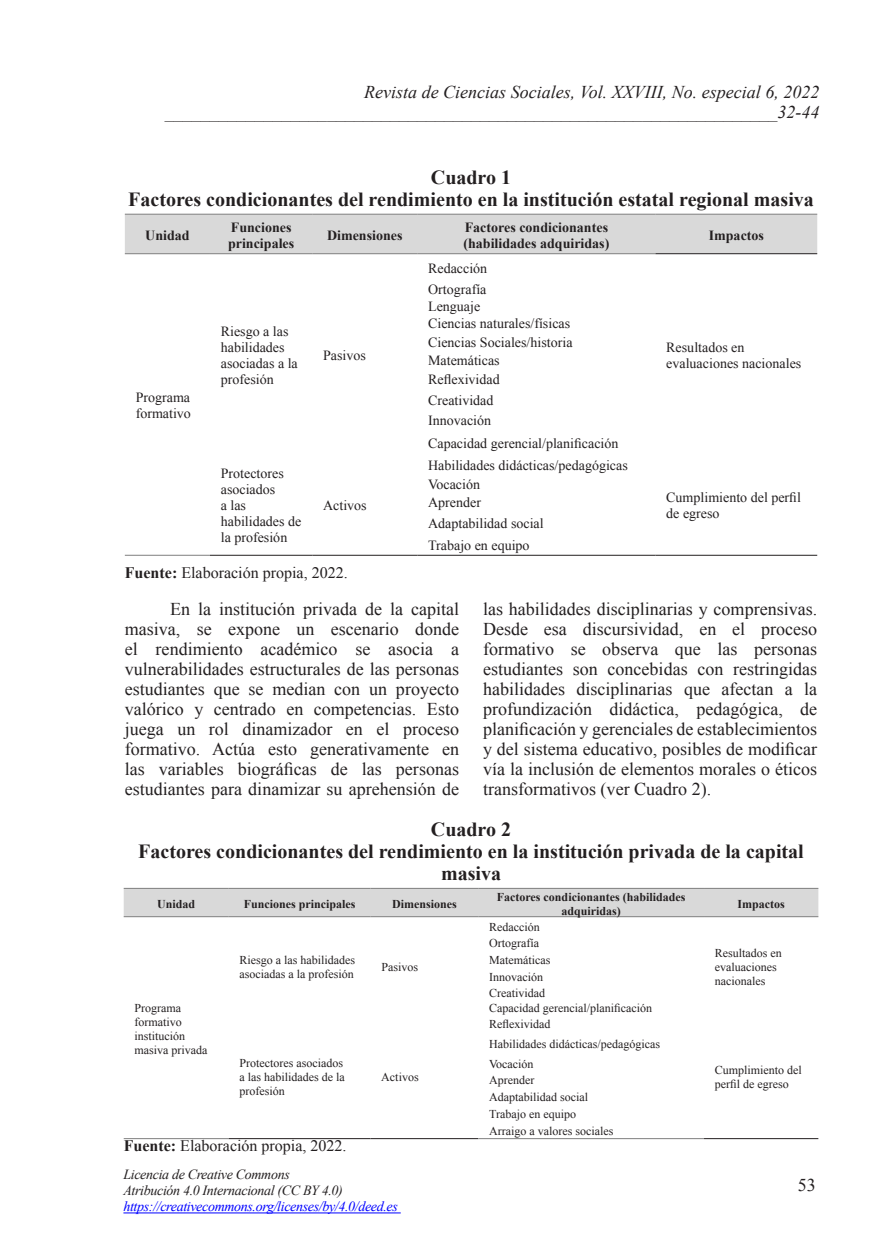
<style>
.page{position:relative;width:874px;height:1259px;background:#fff}
.page>*{position:absolute;margin:0;border:0;box-sizing:border-box;transform-origin:0 0}
.t1{font:700 20px/22px "Times New Roman";color:#231f20;text-align:center}
.t2{font:18px/20px "Times New Roman";color:#231f20;text-align:justify}
.t3{font:italic 18px/20px "Times New Roman";color:#231f20;text-align:right}
.t4{font:16px "Times New Roman";color:#231f20}
.t5{font:14px/16px "Times New Roman";color:#231f20}
.t6{font:700 14px/16px "Times New Roman";color:#231f20}
.t7{font:italic 14px/16px "Times New Roman";letter-spacing:-.025em;color:#231f20}
.t8{font:italic 14px "Times New Roman";letter-spacing:-.025em;color:#00f}
.t9{font:12px/14px "Times New Roman";color:#231f20}
.t10{font:700 12px/14px "Times New Roman";color:#231f20;text-align:center}
.s1{font-weight:700}
</style>
<div class="page">
<hr style="left:123px;top:1212px;width:277px;height:1px;background:#00f">
<div style="left:125px;top:215px;width:691px;height:38px;background:#d9d9d9"></div>
<hr style="left:125px;top:214px;width:85px;height:1px;background:#7f7f7f">
<hr style="left:210px;top:214px;width:102px;height:1px;background:#7f7f7f">
<hr style="left:312px;top:214px;width:105px;height:1px;background:#7f7f7f">
<hr style="left:417px;top:214px;width:238px;height:1px;background:#7f7f7f">
<hr style="left:655px;top:214px;width:161px;height:1px;background:#7f7f7f">
<hr style="left:125px;top:253px;width:85px;height:1px;background:#7f7f7f">
<hr style="left:210px;top:253px;width:102px;height:1px;background:#7f7f7f">
<hr style="left:312px;top:253px;width:105px;height:1px;background:#7f7f7f">
<hr style="left:417px;top:253px;width:238px;height:1px;background:#7f7f7f">
<hr style="left:655px;top:253px;width:161px;height:1px;background:#231f20">
<hr style="left:125px;top:555px;width:85px;height:1px;background:#7f7f7f">
<hr style="left:210px;top:555px;width:102px;height:1px;background:#231f20">
<hr style="left:312px;top:555px;width:105px;height:1px;background:#231f20">
<hr style="left:417px;top:555px;width:238px;height:1px;background:#231f20">
<hr style="left:655px;top:555px;width:161px;height:1px;background:#231f20">
<div style="left:124px;top:889px;width:694px;height:27px;background:#d9d9d9"></div>
<hr style="left:124px;top:888px;width:104px;height:1px;background:#7f7f7f">
<hr style="left:228px;top:888px;width:142px;height:1px;background:#7f7f7f">
<hr style="left:370px;top:888px;width:108px;height:1px;background:#7f7f7f">
<hr style="left:478px;top:888px;width:225px;height:1px;background:#7f7f7f">
<hr style="left:703px;top:888px;width:115px;height:1px;background:#7f7f7f">
<hr style="left:124px;top:916px;width:104px;height:1px;background:#7f7f7f">
<hr style="left:228px;top:916px;width:142px;height:1px;background:#7f7f7f">
<hr style="left:370px;top:916px;width:108px;height:1px;background:#7f7f7f">
<hr style="left:478px;top:916px;width:225px;height:1px;background:#7f7f7f">
<hr style="left:703px;top:916px;width:115px;height:1px;background:#7f7f7f">
<hr style="left:124px;top:1138px;width:104px;height:1px;background:#7f7f7f">
<hr style="left:228px;top:1138px;width:142px;height:1px;background:#231f20">
<hr style="left:370px;top:1138px;width:108px;height:1px;background:#231f20">
<hr style="left:478px;top:1138px;width:225px;height:1px;background:#7f7f7f">
<hr style="left:703px;top:1138px;width:115px;height:1px;background:#231f20">
<p class="t3" style="left:165px;top:81px;width:656px">Revista de Ciencias Sociales, Vol. XXVIII, No. especial 6, 2022 ____________________________________________________________________32-44</p>
<p class="t1" style="left:128px;top:165px;width:686px">Cuadro 1<br>Factores condicionantes del rendimiento en la institución estatal regional masiva</p>
<p class="t6" style="left:145px;top:227px;width:46px">Unidad</p>
<p class="t6" style="left:228px;top:219px;width:68px">Funciones principales</p>
<p class="t6" style="left:327px;top:227px;width:77px">Dimensiones</p>
<p class="t6" style="left:463px;top:219px;width:147px">Factores condicionantes (habilidades adquiridas)</p>
<p class="t6" style="left:708px;top:227px;width:57px">Impactos</p>
<p class="t5" style="left:136px;top:389px;width:57px">Programa formativo</p>
<p class="t5" style="left:221px;top:323px;width:78px">Riesgo a las habilidades asociadas a la profesión</p>
<p class="t5" style="left:323px;top:347px;width:44px">Pasivos</p>
<p class="t5" style="left:221px;top:465px;width:82px">Protectores asociados<br>a las habilidades de la profesión</p>
<p class="t5" style="left:323px;top:497px;width:45px">Activos</p>
<p class="t4" style="left:125px;top:561px;width:224px"><span class="s1">Fuente:</span> Elaboración propia, 2022.</p>
<p class="t5" style="left:428px;top:260px;width:61px">Redacción</p>
<p class="t5" style="left:428px;top:280px;width:146px;line-height:17.8px">Ortografía<br>Lenguaje<br>Ciencias naturales/físicas<br>Ciencias Sociales/historia<br>Matemáticas</p>
<p class="t5" style="left:428px;top:369px;width:73px;line-height:20.6px">Reflexividad<br>Creatividad<br>Innovación</p>
<p class="t5" style="left:428px;top:435px;width:192px">Capacidad gerencial/planificación</p>
<p class="t5" style="left:428px;top:456px;width:201px">Habilidades didácticas/pedagógicas</p>
<p class="t5" style="left:428px;top:474px;width:54px;line-height:18.4px">Vocación<br>Aprender</p>
<p class="t5" style="left:428px;top:511px;width:117px;line-height:22.2px">Adaptabilidad social<br>Trabajo en equipo</p>
<p class="t5" style="left:666px;top:339px;width:136px">Resultados en evaluaciones nacionales</p>
<p class="t5" style="left:666px;top:489px;width:136px">Cumplimiento del perfil de egreso</p>
<p class="t2" style="left:125px;top:599px;width:335px;text-indent:45px">En la institución privada de la capital masiva, se expone un escenario donde el rendimiento académico se asocia a vulnerabilidades estructurales de las personas estudiantes que se median con un proyecto valórico y centrado en competencias. Esto juega un rol dinamizador en el proceso formativo. Actúa esto generativamente en las variables biográficas de las personas estudiantes para dinamizar su aprehensión de</p>
<p class="t2" style="left:483px;top:599px;width:335px">las habilidades disciplinarias y comprensivas.<br>Desde esa discursividad, en el proceso formativo se observa que las personas estudiantes son concebidas con restringidas habilidades disciplinarias que afectan a la profundización didáctica, pedagógica, de planificación y gerenciales de establecimientos y del sistema educativo, posibles de modificar vía la inclusión de elementos morales o éticos transformativos (ver Cuadro 2).</p>
<p class="t1" style="left:138px;top:817px;width:666px">Cuadro 2<br>Factores condicionantes del rendimiento en la institución privada de la capital masiva</p>
<p class="t10" style="left:157px;top:896px;width:40px">Unidad</p>
<p class="t10" style="left:243px;top:896px;width:113px">Funciones principales</p>
<p class="t10" style="left:392px;top:896px;width:66px">Dimensiones</p>
<p class="t10" style="left:496px;top:889px;width:190px">Factores condicionantes (habilidades adquiridas)</p>
<p class="t10" style="left:737px;top:896px;width:49px">Impactos</p>
<p class="t9" style="left:134px;top:1000px;width:74px">Programa formativo institución masiva privada</p>
<p class="t9" style="left:239px;top:952px;width:117px">Riesgo a las habilidades asociadas a la profesión</p>
<p class="t9" style="left:381px;top:959px;width:38px">Pasivos</p>
<p class="t9" style="left:239px;top:1056px;width:107px">Protectores asociados a las habilidades de la profesión</p>
<p class="t9" style="left:381px;top:1070px;width:39px">Activos</p>
<p class="t4" style="left:124px;top:1135px;width:224px"><span class="s1">Fuente:</span> Elaboración propia, 2022.</p>
<p class="t7" style="left:123px;top:1166px;width:221px">Licencia de Creative Commons<br>Atribución 4.0 Internacional (CC BY 4.0)</p>
<p class="t8" style="left:123px;top:1197px;width:276px">https://creativecommons.org/licenses/by/4.0/deed.es</p>
<p class="t9" style="left:489px;top:919px;width:52px">Redacción</p>
<p class="t9" style="left:489px;top:934px;width:63px;line-height:17px">Ortografía<br>Matemáticas<br>Innovación</p>
<p class="t9" style="left:489px;top:984px;width:164px;line-height:15.2px">Creatividad<br>Capacidad gerencial/planificación</p>
<p class="t9" style="left:489px;top:1016px;width:63px">Reflexividad</p>
<p class="t9" style="left:489px;top:1033px;width:172px;line-height:20px">Habilidades didácticas/pedagógicas<br>Vocación</p>
<p class="t9" style="left:489px;top:1071px;width:126px;line-height:16.8px">Aprender<br>Adaptabilidad social<br>Trabajo en equipo<br>Arraigo a valores sociales</p>
<p class="t9" style="left:714px;top:945px;width:68px">Resultados en evaluaciones nacionales</p>
<p class="t9" style="left:714px;top:1063px;width:89px">Cumplimiento del perfil de egreso</p>
<p class="t2" style="left:797px;top:1175px;width:19px">53</p>
</div>
